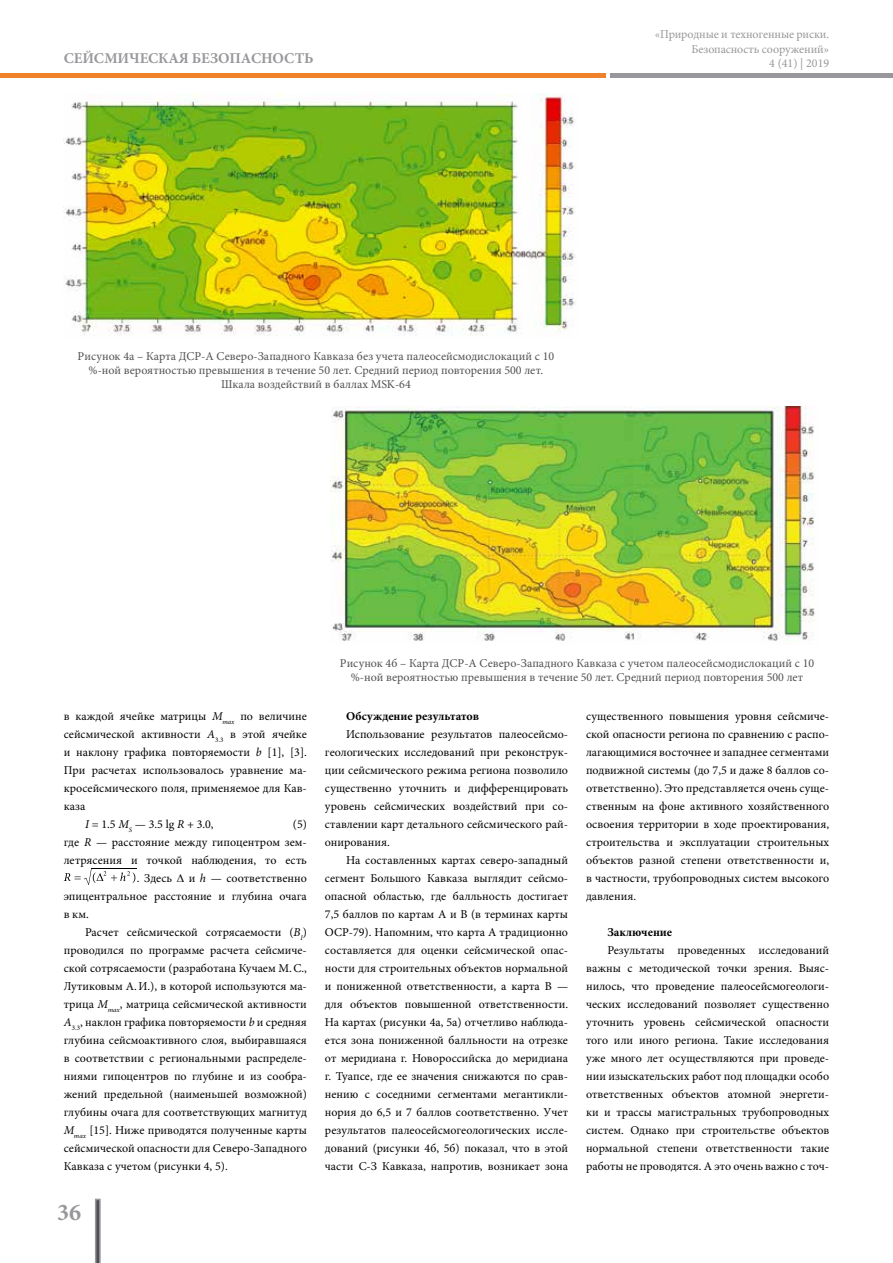
<style>
.page{position:relative;width:893px;height:1263px;background:#fff}
.page>*{position:absolute;margin:0;border:0;box-sizing:border-box;transform-origin:0 0}
.t1{font:700 24px "Minion Pro";color:#98989c}
.t2{font:700 15px "Minion Pro";letter-spacing:-.01em;color:#98989c}
.t3{font:12px/18px "Minion Pro";color:#000;text-align:justify}
.t4{font:12px/14.4px "Minion Pro";color:#504f53;text-align:center}
.t5{font:12px/14.4px "Minion Pro";letter-spacing:-.01em;color:#98989c;text-align:right}
.t6{font:700 12px "Minion Pro";color:#000}
.s1{font-style:italic}
</style>
<div class="page">
<svg style="left:95px;top:1199px;width:6px;height:64px"></svg>
<div style="left:0;top:73px;width:606px;height:5px;background:#ef8128"></div>
<div style="left:610px;top:73px;width:282px;height:5px;background:#98989c"></div>
<hr style="left:91px;top:868px;width:46px;height:1px;background:#000">
<svg style="left:64px;top:869px;width:71px;height:16px"></svg>
<img style="left:64px;top:94px;width:512px;height:242px">
<img style="left:331px;top:407px;width:484px;height:234px">
<p class="t2" style="left:64px;top:47px;width:251px">СЕЙСМИЧЕСКАЯ БЕЗОПАСНОСТЬ</p>
<p class="t5" style="left:655px;top:28px;width:176px">«Природные и техногенные риски.<br>Безопасность сооружений»<br>4 (41) | 2019</p>
<p class="t4" style="left:78px;top:349px;width:478px">Рисунок 4а – Карта ДСР-А Северо-Западного Кавказа без учета палеосейсмодислокаций с 10 %-ной вероятностью превышения в течение 50 лет. Средний период повторения 500 лет.<br>Шкала воздействий в баллах MSK-64</p>
<p class="t3" style="left:64px;top:707px;width:245px">в каждой ячейке матрицы <span class="s1">M</span><sub>max</sub> по величине</p>
<p class="t3" style="left:64px;top:725px;width:245px">сейсмической активности <span class="s1">A</span><sub>3.3</sub> в этой ячейке</p>
<p class="t3" style="left:64px;top:743px;width:245px">и наклону графика повторяемости <span class="s1">b</span> [1], [3].</p>
<p class="t3" style="left:64px;top:761px;width:245px">При расчетах использовалось уравнение ма-</p>
<p class="t3" style="left:64px;top:779px;width:245px">кросейсмического поля, применяемое для Кав-</p>
<p class="t3" style="left:64px;top:797px;width:23px">каза</p>
<p class="t3" style="left:85px;top:815px;width:130px"><span class="s1">I</span> = 1.5 <span class="s1">M</span><sub>S</sub> — 3.5 lg <span class="s1">R</span> + 3.0,</p>
<p class="t3" style="left:293px;top:815px;width:16px">(5)</p>
<p class="t3" style="left:64px;top:833px;width:245px">где <span class="s1">R</span> — расстояние между гипоцентром зем-</p>
<p class="t3" style="left:64px;top:851px;width:245px">летрясения и точкой наблюдения, то есть</p>
<p class="t3" style="left:137px;top:869px;width:37px">. Здесь</p>
<p class="t3" style="left:64px;top:869px;width:245px;text-indent:125px">и <span class="s1">h</span> — соответственно эпицентральное расстояние и глубина очага в км.</p>
<p class="t3" style="left:64px;top:923px;width:245px;text-indent:21px">Расчет сейсмической сотрясаемости (<span class="s1">B</span><sub>I</sub>) проводился по программе расчета сейсмиче&shy;ской сотрясаемости (разработана Кучаем М.С., Лутиковым А.И.), в которой используются ма&shy;трица <span class="s1">M</span><sub>max</sub>, матрица сейсмической активности <span class="s1">A</span><sub>3.3</sub>, наклон графика повторяемости <span class="s1">b</span> и средняя глубина сейсмоактивного слоя, выбиравшаяся в соответствии с региональными распределе&shy;ниями гипоцентров по глубине и из сообра&shy;жений предельной (наименьшей возможной) глубины очага для соответствующих магнитуд <span class="s1">M</span><sub>max</sub> [15]. Ниже приводятся полученные карты сейсмической опасности для Северо-Западного Кавказа с учетом (рисунки 4, 5).</p>
<h1 class="t1" style="left:57px;top:1195px;width:25px">36</h1>
<p class="t4" style="left:340px;top:656px;width:476px">Рисунок 4б – Карта ДСР-А Северо-Западного Кавказа с учетом палеосейсмодислокаций с 10 %-ной вероятностью превышения в течение 50 лет. Средний период повторения 500 лет</p>
<p class="t6" style="left:346px;top:708px;width:134px">Обсуждение результатов</p>
<p class="t3" style="left:325px;top:725px;width:245px;text-indent:21px">Использование результатов палеосейсмо&shy;геологических исследований при реконструк&shy;ции сейсмического режима региона позволило существенно уточнить и дифференцировать уровень сейсмических воздействий при со&shy;ставлении карт детального сейсмического рай&shy;онирования.</p>
<p class="t3" style="left:325px;top:851px;width:245px;text-indent:21px">На составленных картах северо-западный сегмент Большого Кавказа выглядит сейсмо&shy;опасной областью, где балльность достигает 7,5 баллов по картам А и В (в терминах карты ОСР-79). Напомним, что карта А традиционно составляется для оценки сейсмической опас&shy;ности для строительных объектов нормальной и пониженной ответственности, а карта В — для объектов повышенной ответственности.<br>На картах (рисунки 4а, 5а) отчетливо наблюда&shy;ется зона пониженной балльности на отрезке от меридиана г. Новороссийска до меридиана г. Туапсе, где ее значения снижаются по срав&shy;нению с соседними сегментами мегантикли&shy;нория до 6,5 и 7 баллов соответственно. Учет результатов палеосейсмогеологических иссле&shy;дований (рисунки 4б, 5б) показал, что в этой части С-З Кавказа, напротив, возникает зона</p>
<p class="t3" style="left:586px;top:707px;width:245px">существенного повышения уровня сейсмиче&shy;ской опасности региона по сравнению с распо&shy;лагающимися восточнее и западнее сегментами подвижной системы (до 7,5 и даже 8 баллов со&shy;ответственно). Это представляется очень суще&shy;ственным на фоне активного хозяйственного освоения территории в ходе проектирования, строительства и эксплуатации строительных объектов разной степени ответственности и, в частности, трубопроводных систем высокого давления.</p>
<p class="t6" style="left:607px;top:924px;width:66px">Заключение</p>
<p class="t3" style="left:586px;top:941px;width:245px;text-indent:21px">Результаты проведенных исследований важны с методической точки зрения. Выяс&shy;нилось, что проведение палеосейсмогеологи&shy;ческих исследований позволяет существенно уточнить уровень сейсмической опасности того или иного региона. Такие исследования уже много лет осуществляются при проведе&shy;нии изыскательских работ под площадки особо ответственных объектов атомной энергети&shy;ки и трассы магистральных трубопроводных систем. Однако при строительстве объектов нормальной степени ответственности такие работы не проводятся. А это очень важно с точ-</p>
</div>
